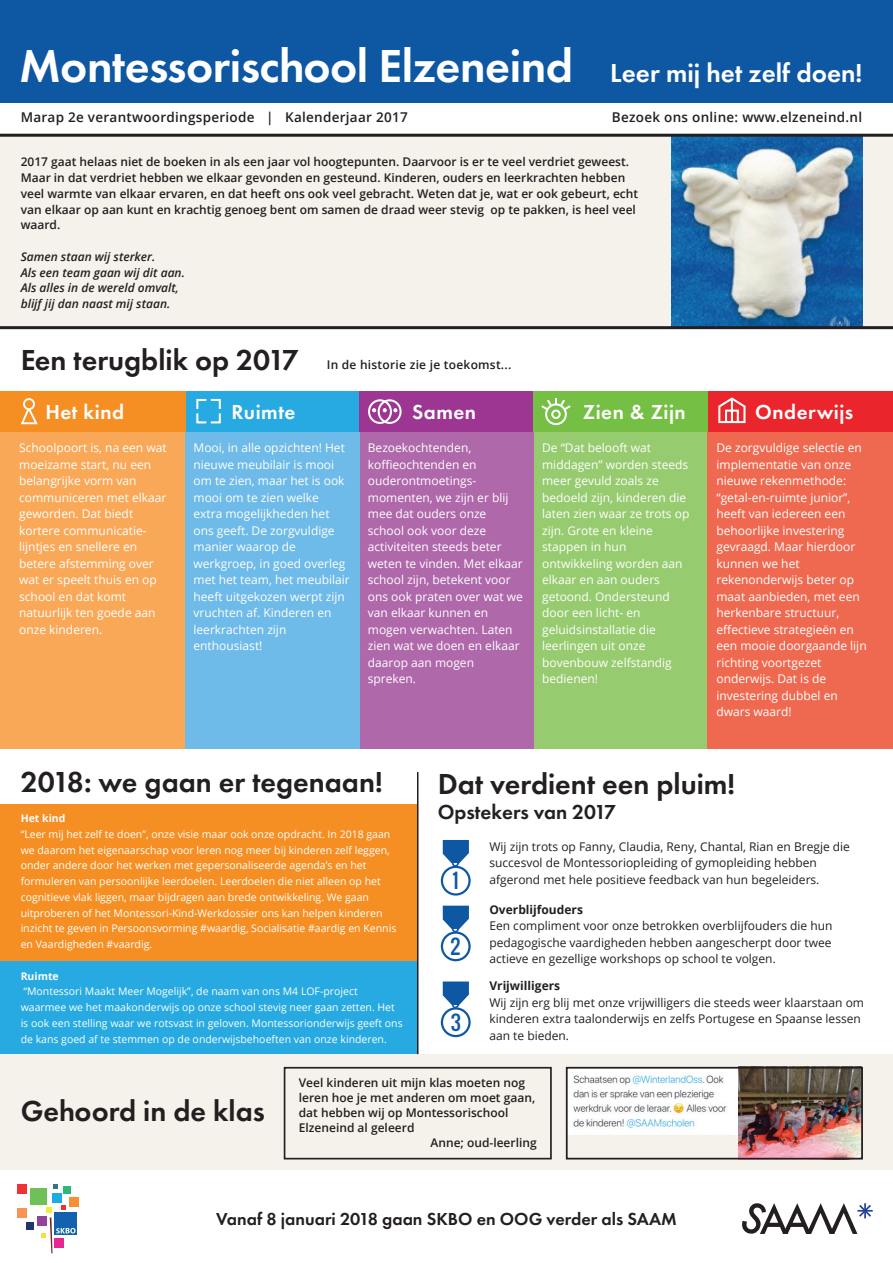
<style>
.page{position:relative;width:893px;height:1263px;background:#fff}
.page>*{position:absolute;margin:0;border:0;box-sizing:border-box;transform-origin:0 0}
.t1{font:600 48px "Futura PT";letter-spacing:-.01em;color:#fff}
.t2{font:600 30px "Futura PT";color:#231f20}
.t3{font:600 27px "Futura PT";color:#fff}
.t4{font:600 21px "Futura PT";letter-spacing:.025em;color:#fff}
.t5{font:600 21px "Futura PT";color:#231f20}
.t6{font:19.8px "Oswald";color:#0e57a3}
.t7{font:600 18px "Futura PT";color:#231f20}
.t8{font:600 13.5px "Open Sans";letter-spacing:.02em;color:#231f20}
.t9{font:12px/16.5px "Open Sans";color:#fff}
.t10{font:600 12px/15.8px "Open Sans";color:#231f20}
.t11{font:12px/16.5px "Open Sans";color:#231f20}
.t12{font:italic 600 12px/15.8px "Open Sans";color:#231f20}
.t13{font:600 12px "Open Sans";letter-spacing:.02em;color:#231f20}
.t14{font:700 12px "Open Sans";color:#231f20}
.t15{font:10.5px/15.8px "Open Sans";color:#fff}
.t16{font:700 10.5px "Open Sans";color:#fff}
</style>
<div class="page">
<div style="left:0;top:0;width:893px;height:103px;background:#0e57a3"></div>
<div style="left:0;top:135px;width:893px;height:193px;background:#f4f2eb"></div>
<div style="left:0;top:1054px;width:893px;height:116px;background:#f4f2eb"></div>
<div style="left:533px;top:431px;width:174px;height:318px;background:#97cb6f"></div>
<div style="left:0;top:431px;width:186px;height:318px;background:#f9a858"></div>
<div style="left:707px;top:431px;width:186px;height:318px;background:#ef6950"></div>
<div style="left:186px;top:431px;width:174px;height:318px;background:#6ebae8"></div>
<div style="left:360px;top:431px;width:173px;height:318px;background:#af68aa"></div>
<div style="left:0;top:391px;width:186px;height:40px;background:#f68f23"></div>
<div style="left:707px;top:391px;width:186px;height:40px;background:#ea252b"></div>
<div style="left:186px;top:391px;width:174px;height:40px;background:#27a9e1"></div>
<div style="left:360px;top:391px;width:173px;height:40px;background:#9d3593"></div>
<div style="left:533px;top:391px;width:174px;height:40px;background:#75bf44"></div>
<div style="left:0;top:805px;width:418px;height:157px;background:#f68f23"></div>
<div style="left:0;top:962px;width:418px;height:92px;background:#27a9e1"></div>
<hr style="left:417px;top:772px;width:1px;height:282px;background:#231f20">
<div style="left:284px;top:1067px;width:268px;height:92px;border:2px solid #231f20"></div>
<img style="left:671px;top:137px;width:191px;height:189px">
<hr style="left:0;top:134px;width:893px;height:3px;background:#231f20">
<hr style="left:0;top:326px;width:893px;height:3px;background:#231f20">
<img style="left:569px;top:1070px;width:170px;height:64px">
<img style="left:739px;top:1070px;width:121px;height:86px">
<div style="left:566px;top:1067px;width:297px;height:92px;border:2px solid #231f20"></div>
<div style="left:368px;top:399px;width:24px;height:25px;border:2px solid #fff;border-radius:50%"></div>
<div style="left:378px;top:399px;width:24px;height:25px;border:2px solid #fff;border-radius:50%"></div>
<svg style="left:372px;top:408px;width:4px;height:4px"></svg>
<svg style="left:383px;top:408px;width:3px;height:4px"></svg>
<svg style="left:394px;top:408px;width:3px;height:4px"></svg>
<svg style="left:541px;top:398px;width:30px;height:13px"></svg>
<div style="left:545px;top:403px;width:22px;height:22px;border:2px solid #fff;border-radius:50%"></div>
<div style="left:551px;top:409px;width:10px;height:10px;border:2px solid #fff;border-radius:50%"></div>
<svg style="left:196px;top:398px;width:25px;height:26px"></svg>
<svg style="left:20px;top:398px;width:18px;height:27px"></svg>
<svg style="left:718px;top:397px;width:28px;height:27px"></svg>
<svg style="left:441px;top:931px;width:30px;height:30px"></svg>
<div style="left:443px;top:934px;width:25px;height:25px;background:#fff;border-radius:50%"></div>
<svg style="left:443px;top:906px;width:26px;height:26px"></svg>
<svg style="left:441px;top:1007px;width:30px;height:30px"></svg>
<div style="left:443px;top:1009px;width:25px;height:26px;background:#fff;border-radius:50%"></div>
<svg style="left:443px;top:981px;width:26px;height:27px"></svg>
<svg style="left:441px;top:866px;width:30px;height:29px"></svg>
<div style="left:443px;top:868px;width:25px;height:25px;background:#fff;border-radius:50%"></div>
<svg style="left:443px;top:840px;width:26px;height:27px"></svg>
<svg style="left:742px;top:1203px;width:131px;height:31px"></svg>
<div style="left:17px;top:1184px;width:10px;height:9px;background:#ee3236"></div>
<div style="left:17px;top:1208px;width:10px;height:9px;background:#f79455"></div>
<div style="left:26px;top:1222px;width:8px;height:7px;background:#20376e"></div>
<svg style="left:53px;top:1184px;width:5px;height:4px"></svg>
<div style="left:63px;top:1186px;width:7px;height:7px;background:#2fb77e"></div>
<div style="left:37px;top:1216px;width:9px;height:10px;background:#934398"></div>
<div style="left:52px;top:1193px;width:10px;height:10px;background:#1eabe2"></div>
<div style="left:69px;top:1197px;width:10px;height:10px;background:#f69032"></div>
<div style="left:30px;top:1188px;width:17px;height:17px;background:#70c058"></div>
<div style="left:55px;top:1212px;width:22px;height:23px;background:#1262ad"></div>
<svg style="left:41px;top:1205px;width:35px;height:48px"></svg>
<h1 class="t1" style="left:19px;top:36px;width:556px">Montessorischool Elzeneind</h1>
<p class="t8" style="left:21px;top:108px;width:389px">Marap 2e verantwoordingsperiode | Kalenderjaar 2017</p>
<h3 class="t3" style="left:610px;top:56px;width:254px">Leer mij het zelf doen!</h3>
<p class="t8" style="left:612px;top:108px;width:252px">Bezoek ons online: www.elzeneind.nl</p>
<p class="t10" style="left:21px;top:154px;width:619px">2017 gaat helaas niet de boeken in als een jaar vol hoogtepunten. Daarvoor is er te veel verdriet geweest.<br>Maar in dat verdriet hebben we elkaar gevonden en gesteund. Kinderen, ouders en leerkrachten hebben veel warmte van elkaar ervaren, en dat heeft ons ook veel gebracht. Weten dat je, wat er ook gebeurt, echt van elkaar op aan kunt en krachtig genoeg bent om samen de draad weer stevig op te pakken, is heel veel waard.</p>
<p class="t12" style="left:21px;top:248px;width:166px">Samen staan wij sterker.<br>Als een team gaan wij dit aan.<br>Als alles in de wereld omvalt, blijf jij dan naast mij staan.</p>
<h2 class="t2" style="left:21px;top:341px;width:280px">Een terugblik op 2017</h2>
<p class="t13" style="left:327px;top:357px;width:186px">In de historie zie je toekomst...</p>
<h3 class="t4" style="left:45px;top:399px;width:80px">Het kind</h3>
<h3 class="t4" style="left:231px;top:399px;width:66px">Ruimte</h3>
<h3 class="t4" style="left:412px;top:399px;width:66px">Samen</h3>
<h3 class="t4" style="left:583px;top:399px;width:104px">Zien &amp; Zijn</h3>
<h3 class="t4" style="left:755px;top:399px;width:100px">Onderwijs</h3>
<p class="t9" style="left:19px;top:439px;width:149px">Schoolpoort is, na een wat moeizame start, nu een belangrijke vorm van communiceren met elkaar geworden. Dat biedt kortere communicatie&shy;lijntjes en snellere en betere afstemming over wat er speelt thuis en op school en dat komt natuurlijk ten goede aan onze kinderen.</p>
<p class="t9" style="left:194px;top:439px;width:158px">Mooi, in alle opzichten! Het nieuwe meubilair is mooi om te zien, maar het is ook mooi om te zien welke extra mogelijkheden het ons geeft. De zorgvuldige manier waarop de werkgroep, in goed overleg met het team, het meubilair heeft uitgekozen werpt zijn vruchten af. Kinderen en leerkrachten zijn enthousiast!</p>
<p class="t9" style="left:368px;top:439px;width:157px">Bezoekochtenden, koffieochtenden en ouderontmoetings&shy;momenten, we zijn er blij mee dat ouders onze school ook voor deze activiteiten steeds beter weten te vinden. Met elkaar school zijn, betekent voor ons ook praten over wat we van elkaar kunnen en mogen verwachten. Laten zien wat we doen en elkaar daarop aan mogen spreken.</p>
<p class="t9" style="left:542px;top:439px;width:149px">De “Dat belooft wat middagen” worden steeds meer gevuld zoals ze bedoeld zijn, kinderen die laten zien waar ze trots op zijn. Grote en kleine stappen in hun ontwikkeling worden aan elkaar en aan ouders getoond. Ondersteund door een licht- en geluidsinstallatie die leerlingen uit onze bovenbouw zelfstandig bedienen!</p>
<p class="t9" style="left:716px;top:439px;width:152px">De zorgvuldige selectie en implementatie van onze nieuwe rekenmethode: “getal-en-ruimte junior”, heeft van iedereen een behoorlijke investering gevraagd. Maar hierdoor kunnen we het rekenonderwijs beter op maat aanbieden, met een herkenbare structuur, effectieve strategieën en een mooie doorgaande lijn richting voortgezet onderwijs. Dat is de investering dubbel en dwars waard!</p>
<h2 class="t2" style="left:438px;top:765px;width:299px">Dat verdient een pluim!</h2>
<h3 class="t5" style="left:438px;top:799px;width:180px">Opstekers van 2017</h3>
<p class="t11" style="left:489px;top:838px;width:362px">Wij zijn trots op Fanny, Claudia, Reny, Chantal, Rian en Bregje die succesvol de Montessoriopleiding of gymopleiding hebben afgerond met hele positieve feedback van hun begeleiders.</p>
<h2 class="t2" style="left:21px;top:763px;width:363px">2018: we gaan er tegenaan!</h2>
<p class="t16" style="left:21px;top:811px;width:46px">Het kind</p>
<p class="t15" style="left:21px;top:826px;width:377px">“Leer mij het zelf te doen”, onze visie maar ook onze opdracht. In 2018 gaan we daarom het eigenaarschap voor leren nog meer bij kinderen zelf leggen, onder andere door het werken met gepersonaliseerde agenda’s en het formuleren van persoonlijke leerdoelen. Leerdoelen die niet alleen op het cognitieve vlak liggen, maar bijdragen aan brede ontwikkeling. We gaan uitproberen of het Montessori-Kind-Werkdossier ons kan helpen kinderen inzicht te geven in Persoonsvorming #waardig, Socialisatie #aardig en Kennis en Vaardigheden #vaardig.</p>
<p class="t16" style="left:21px;top:968px;width:40px">Ruimte</p>
<p class="t15" style="left:21px;top:983px;width:384px">“Montessori Maakt Meer Mogelijk”, de naam van ons M4 LOF-project waarmee we het maakonderwijs op onze school stevig neer gaan zetten. Het is ook een stelling waar we rotsvast in geloven. Montessorionderwijs geeft ons de kans goed af te stemmen op de onderwijsbehoeften van onze kinderen.</p>
<p class="t10" style="left:299px;top:1075px;width:228px">Veel kinderen uit mijn klas moeten nog</p>
<p class="t10" style="left:299px;top:1090px;width:238px">leren hoe je met anderen om moet gaan,</p>
<p class="t10" style="left:299px;top:1105px;width:211px">dat hebben wij op Montessorischool</p>
<p class="t10" style="left:299px;top:1120px;width:117px">Elzeneind al geleerd</p>
<p class="t10" style="left:430px;top:1135px;width:108px">Anne; oud-leerling</p>
<h3 class="t6" style="left:452px;top:866px;width:8px">1</h3>
<p class="t14" style="left:489px;top:901px;width:95px">Overblijfouders</p>
<p class="t11" style="left:489px;top:917px;width:345px;text-align:justify">Een compliment voor onze betrokken overblijfouders die hun pedagogische vaardigheden hebben aangescherpt door twee actieve en gezellige workshops op school te volgen.</p>
<p class="t14" style="left:489px;top:977px;width:72px">Vrijwilligers</p>
<p class="t11" style="left:489px;top:994px;width:376px">Wij zijn erg blij met onze vrijwilligers die steeds weer klaarstaan om kinderen extra taalonderwijs en zelfs Portugese en Spaanse lessen aan te bieden.</p>
<h3 class="t6" style="left:450px;top:931px;width:11px">2</h3>
<h3 class="t6" style="left:451px;top:1007px;width:11px">3</h3>
<h2 class="t2" style="left:21px;top:1092px;width:246px">Gehoord in de klas</h2>
<h3 class="t7" style="left:216px;top:1207px;width:462px">Vanaf 8 januari 2018 gaan SKBO en OOG verder als SAAM</h3>
</div>
